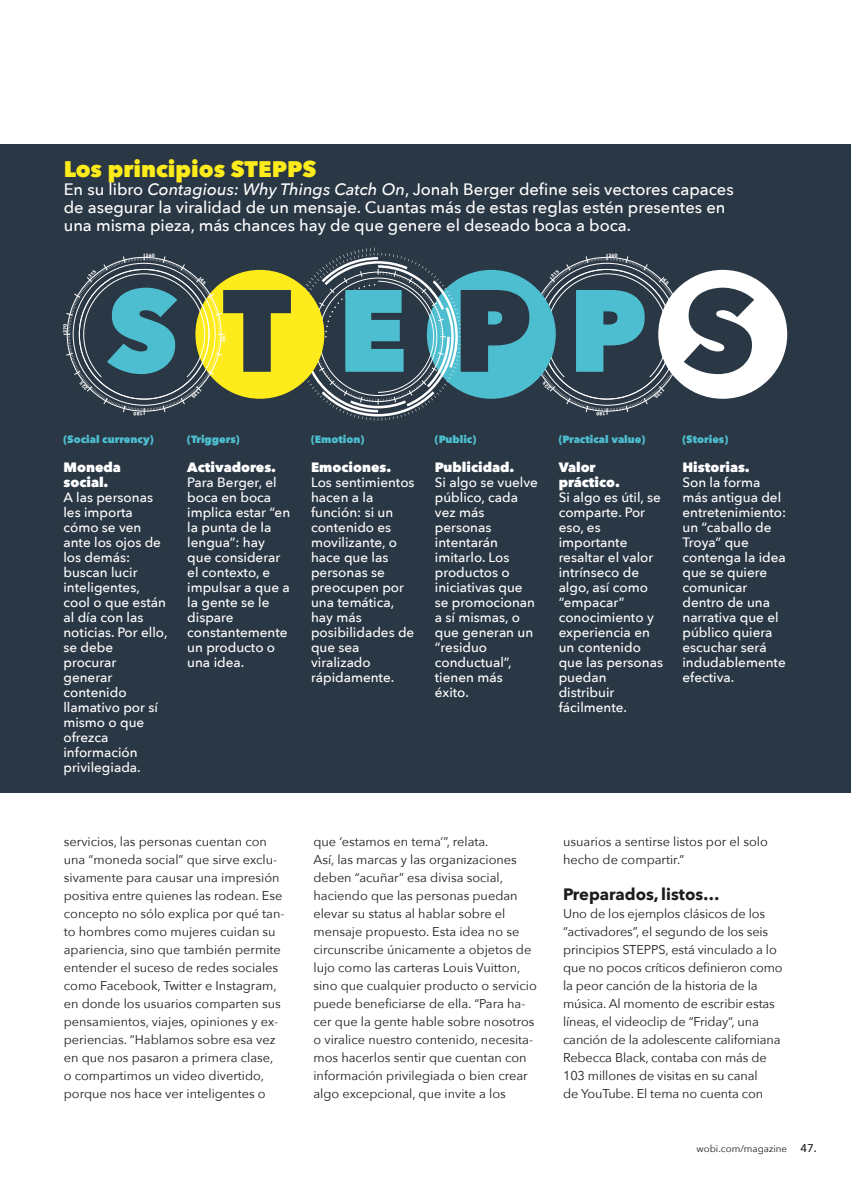
<style>
.page{position:relative;width:851px;height:1191px;background:#fff}
.page>*{position:absolute;margin:0;border:0;box-sizing:border-box;transform-origin:0 0}
.t1{font:800 115.5px "Avenir Next";letter-spacing:.38em;color:#4dbecf}
.t2{font:800 22.5px "Avenir Next";color:#fdeb1b}
.t3{font:500 16.5px/18px "Avenir Next";color:#fff}
.t4{font:700 16.5px "Avenir Next";color:#1d1d1b}
.t5{font:500 13.5px/15px "Avenir Next";color:#fff}
.t6{font:800 13.5px/15px "Avenir Next";color:#fff}
.t7{font:12.75px/18px "Avenir Next";color:#1d1d1b}
.t8{font:800 10.5px "Avenir Next";color:#4dbecf}
.t9{font:9.75px "Avenir Next";color:#1d1d1b}
.s1{font-style:italic}
.s2{color:#2a3744}
.s3{font-weight:500;font-size:11.25px}
</style>
<div class="page">
<div style="left:0;top:144px;width:850px;height:648px;background:#2a3744"></div>
<div style="left:658px;top:270px;width:129px;height:129px;background:#fff;border-radius:50%"></div>
<div style="left:427px;top:270px;width:128px;height:129px;background:#4dbecf;border-radius:50%"></div>
<svg style="left:288px;top:247px;width:171px;height:170px"></svg>
<div style="left:195px;top:270px;width:129px;height:129px;background:#fdeb1b;border-radius:50%"></div>
<svg style="left:526px;top:253px;width:161px;height:162px"></svg>
<svg style="left:63px;top:253px;width:162px;height:162px"></svg>
<h2 class="t2" style="left:64px;top:155px;width:254px">Los principios STEPPS</h2>
<p class="t3" style="left:64px;top:180px;width:671px">En su libro <span class="s1">Contagious: Why Things Catch On</span>, Jonah Berger define seis vectores capaces de asegurar la viralidad de un mensaje. Cuantas más de estas reglas estén presentes en una misma pieza, más chances hay de que genere el deseado boca a boca.</p>
<h1 class="t1" style="left:107px;top:260px;width:649px">S<span class="s2">T</span>E<span class="s2">P</span>P<span class="s2">S</span></h1>
<p class="t8" style="left:63px;top:432px;width:91px">(Social currency)</p>
<p class="t8" style="left:187px;top:432px;width:54px">(Triggers)</p>
<p class="t8" style="left:311px;top:432px;width:55px">(Emotion)</p>
<p class="t8" style="left:435px;top:432px;width:43px">(Public)</p>
<p class="t8" style="left:558px;top:432px;width:88px">(Practical value)</p>
<p class="t8" style="left:682px;top:432px;width:47px">(Stories)</p>
<p class="t6" style="left:63px;top:459px;width:59px">Moneda social.</p>
<p class="t5" style="left:63px;top:489px;width:105px">A las personas les importa cómo se ven ante los ojos de los demás: buscan lucir inteligentes, cool o que están al día con las noticias. Por ello, se debe procurar generar contenido llamativo por sí mismo o que ofrezca información privilegiada.</p>
<p class="t6" style="left:187px;top:459px;width:90px">Activadores.</p>
<p class="t5" style="left:187px;top:474px;width:104px">Para Berger, el boca en boca implica estar “en la punta de la lengua”: hay que considerar el contexto, e impulsar a que a la gente se le dispare constantemente un producto o una idea.</p>
<p class="t6" style="left:311px;top:459px;width:82px">Emociones.</p>
<p class="t5" style="left:311px;top:474px;width:105px">Los sentimientos hacen a la función: si un contenido es movilizante, o hace que las personas se preocupen por una temática, hay más posibilidades de que sea viralizado rápidamente.</p>
<p class="t6" style="left:435px;top:459px;width:81px">Publicidad.</p>
<p class="t5" style="left:435px;top:474px;width:105px">Si algo se vuelve público, cada vez más personas intentarán imitarlo. Los productos o iniciativas que se promocionan a sí mismas, o que generan un “residuo conductual”, tienen más éxito.</p>
<p class="t6" style="left:558px;top:459px;width:63px">Valor práctico.</p>
<p class="t5" style="left:558px;top:489px;width:106px">Si algo es útil, se comparte. Por eso, es importante resaltar el valor intrínseco de algo, así como “empacar” conocimiento y experiencia en un contenido que las personas puedan distribuir fácilmente.</p>
<p class="t6" style="left:682px;top:459px;width:69px">Historias.</p>
<p class="t5" style="left:682px;top:474px;width:105px">Son la forma más antigua del entretenimiento: un “caballo de<br>Troya” que contenga la idea que se quiere comunicar dentro de una narrativa que el público quiera escuchar será indudablemente efectiva.</p>
<p class="t7" style="left:64px;top:832px;width:222px">servicios, las personas cuentan con una “moneda social” que sirve exclu&shy;sivamente para causar una impresión positiva entre quienes las rodean. Ese concepto no sólo explica por qué tan&shy;to hombres como mujeres cuidan su apariencia, sino que también permite entender el suceso de redes sociales como Facebook, Twitter e Instagram, en donde los usuarios comparten sus pensamientos, viajes, opiniones y ex&shy;periencias. “Hablamos sobre esa vez en que nos pasaron a primera clase,<br>o compartimos un video divertido, porque nos hace ver inteligentes o</p>
<p class="t7" style="left:313px;top:832px;width:225px">que ‘estamos en tema’”, relata.<br>Así, las marcas y las organizaciones deben “acuñar” esa divisa social, haciendo que las personas puedan elevar su status al hablar sobre el mensaje propuesto. Esta idea no se circunscribe únicamente a objetos de lujo como las carteras Louis Vuitton, sino que cualquier producto o servicio puede beneficiarse de ella. “Para ha&shy;cer que la gente hable sobre nosotros o viralice nuestro contenido, necesita&shy;mos hacerlos sentir que cuentan con información privilegiada o bien crear algo excepcional, que invite a los</p>
<p class="t7" style="left:563px;top:832px;width:206px">usuarios a sentirse listos por el solo hecho de compartir.”</p>
<p class="t4" style="left:563px;top:880px;width:158px">Preparados, listos…</p>
<p class="t7" style="left:563px;top:904px;width:221px">Uno de los ejemplos clásicos de los “activadores”, el segundo de los seis principios STEPPS, está vinculado a lo que no pocos críticos definieron como la peor canción de la historia de la música. Al momento de escribir estas líneas, el videoclip de “Friday”, una canción de la adolescente californiana Rebecca Black, contaba con más de 103 millones de visitas en su canal<br>de YouTube. El tema no cuenta con</p>
<p class="t9" style="left:696px;top:1140px;width:122px">wobi.com/magazine <span class="s3">47.</span></p>
</div>
